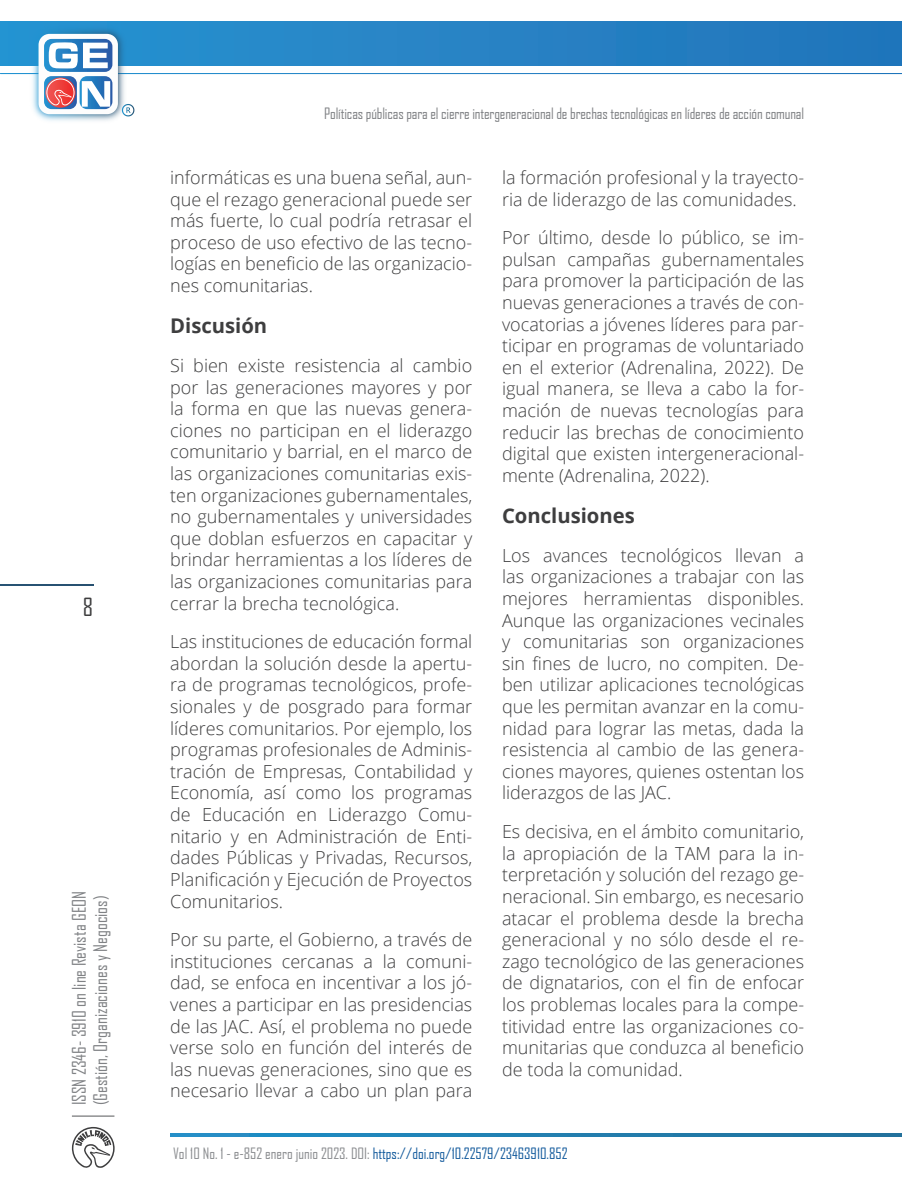
<style>
.page{position:relative;width:902px;height:1191px;background:#fff}
.page>*{position:absolute;margin:0;border:0;box-sizing:border-box;transform-origin:0 0}
.t1{font:24px "Agency FB";color:#3e3e3f}
.N1{font:700 20.25px "Open Sans";color:#3e3e3f}
.Cuerpo_de_Texto{font:300 18px/21.6px "Open Sans";color:#3e3e3f;text-align:justify}
.t2{font:18px/21.6px "Agency FB";color:#808285}
.t3{font:15px "Agency FB";letter-spacing:-.01em;color:#808285}
.t4{font:15px "Agency FB";color:#175d9e}
.s1{color:#8b8d90}
</style>
<div class="page">
<div style="left:1px;top:22px;width:900px;height:43px;background:#2781c4"></div>
<img style="left:0;top:21px;width:173px;height:100px">
<div style="left:39px;top:34px;width:79px;height:80px;background:#fdfdfd;border-radius:11px"></div>
<svg style="left:44px;top:39px;width:68px;height:70px"></svg>
<hr style="left:72px;top:1115px;width:42px;height:1px;background:#57585a">
<svg style="left:72px;top:1126px;width:43px;height:42px"></svg>
<svg style="left:170px;top:1133px;width:731px;height:4px;background:#217fb1"></svg>
<hr style="left:0;top:584px;width:93px;height:1px;background:#275172">
<h1 class="t1" style="left:83px;top:592px;width:12px">8</h1>
<p class="t2" style="left:68px;top:1105px;width:216px;rotate:-90deg">ISSN 2346- 3910 on line Revista GEON (Gestión, Organizaciones y Negocios)</p>
<p class="t3" style="left:324px;top:105px;width:481px">Políticas públicas para el cierre intergeneracional de brechas tecnológicas en líderes de acción comunal</p>
<p class="Cuerpo_de_Texto" style="left:170px;top:166px;width:303px">informáticas es una buena señal, aun&shy;que el rezago generacional puede ser más fuerte, lo cual podría retrasar el proceso de uso efectivo de las tecno&shy;logías en beneficio de las organizacio&shy;nes comunitarias.</p>
<p class="N1" style="left:170px;top:312px;width:99px">Discusión</p>
<p class="Cuerpo_de_Texto" style="left:170px;top:354px;width:303px">Si bien existe resistencia al cambio por las generaciones mayores y por la forma en que las nuevas genera&shy;ciones no participan en el liderazgo comunitario y barrial, en el marco de las organizaciones comunitarias exis&shy;ten organizaciones gubernamentales, no gubernamentales y universidades que doblan esfuerzos en capacitar y brindar herramientas a los líderes de las organizaciones comunitarias para cerrar la brecha tecnológica.</p>
<p class="Cuerpo_de_Texto" style="left:170px;top:630px;width:303px">Las instituciones de educación formal abordan la solución desde la apertu&shy;ra de programas tecnológicos, profe&shy;sionales y de posgrado para formar líderes comunitarios. Por ejemplo, los programas profesionales de Adminis&shy;tración de Empresas, Contabilidad y Economía, así como los programas de Educación en Liderazgo Comu&shy;nitario y en Administración de Enti&shy;dades Públicas y Privadas, Recursos, Planificación y Ejecución de Proyectos Comunitarios.</p>
<p class="Cuerpo_de_Texto" style="left:170px;top:928px;width:303px">Por su parte, el Gobierno, a través de instituciones cercanas a la comuni&shy;dad, se enfoca en incentivar a los jó&shy;venes a participar en las presidencias de las JAC. Así, el problema no puede verse solo en función del interés de las nuevas generaciones, sino que es necesario llevar a cabo un plan para</p>
<p class="Cuerpo_de_Texto" style="left:502px;top:166px;width:303px">la formación profesional y la trayecto&shy;ria de liderazgo de las comunidades.</p>
<p class="Cuerpo_de_Texto" style="left:502px;top:226px;width:303px">Por último, desde lo público, se im&shy;pulsan campañas gubernamentales para promover la participación de las nuevas generaciones a través de con&shy;vocatorias a jóvenes líderes para par&shy;ticipar en programas de voluntariado en el exterior (Adrenalina, 2022). De igual manera, se lleva a cabo la for&shy;mación de nuevas tecnologías para reducir las brechas de conocimiento digital que existen intergeneracional&shy;mente (Adrenalina, 2022).</p>
<p class="N1" style="left:502px;top:501px;width:134px">Conclusiones</p>
<p class="Cuerpo_de_Texto" style="left:502px;top:544px;width:303px">Los avances tecnológicos llevan a las organizaciones a trabajar con las mejores herramientas disponibles.<br>Aunque las organizaciones vecinales y comunitarias son organizaciones sin fines de lucro, no compiten. De&shy;ben utilizar aplicaciones tecnológicas que les permitan avanzar en la comu&shy;nidad para lograr las metas, dada la resistencia al cambio de las genera&shy;ciones mayores, quienes ostentan los liderazgos de las JAC.</p>
<p class="Cuerpo_de_Texto" style="left:502px;top:820px;width:303px">Es decisiva, en el ámbito comunitario, la apropiación de la TAM para la in&shy;terpretación y solución del rezago ge&shy;neracional. Sin embargo, es necesario atacar el problema desde la brecha generacional y no sólo desde el re&shy;zago tecnológico de las generaciones de dignatarios, con el fin de enfocar los problemas locales para la compe&shy;titividad entre las organizaciones co&shy;munitarias que conduzca al beneficio de toda la comunidad.</p>
<p class="t4" style="left:173px;top:1144px;width:396px"><span class="s1">Vol 10 No. 1 - e-852 enero junio 2023. DOI:</span> https://doi.org/10.22579/23463910.852</p>
</div>
